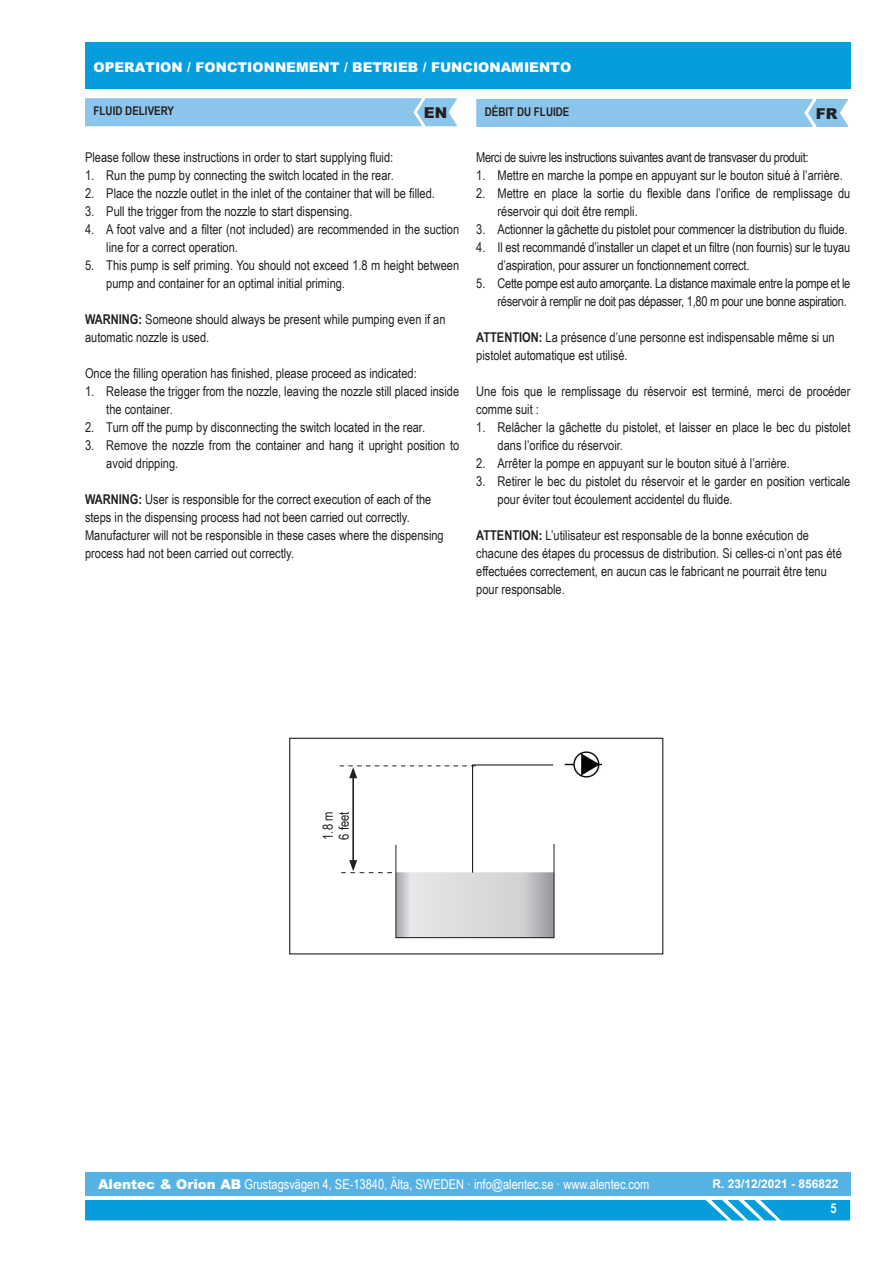
<style>
.page{position:relative;width:893px;height:1263px;background:#fff}
.page>*{position:absolute;margin:0;border:0;box-sizing:border-box;transform-origin:0 0}
.t1{font:900 15px "M Arial";color:#231f20}
.t2{font:13.8px/16.2px "Arial Narrow";color:#231f20}
.t3{font:13.5px/18px "Arial Narrow";color:#231f20}
.t4{font:13.5px/18px "Arial Narrow";letter-spacing:-.02em;color:#231f20;text-align:right}
.t5{font:13.5px "Arial Narrow";color:#fff}
.t6{font:13.5px "Arial Narrow";letter-spacing:-.025em;color:#231f20}
.t7{font:900 13.5px "M Arial";color:#fff}
.t8{font:700 13.5px "Arial Narrow";color:#fff}
.t9{font:700 12px "Arial Narrow";color:#231f20}
.t10{font:700 12px "Arial";color:#fff}
.s1{font-weight:700}
.s2{font-family:"M Arial";font-weight:900}
</style>
<div class="page">
<div style="left:85px;top:1172px;width:765px;height:24px;background:#57b2e4"></div>
<div style="left:85px;top:1200px;width:765px;height:20px;background:#069ddc"></div>
<div style="left:85px;top:43px;width:765px;height:46px;background:#069ddc"></div>
<div style="left:85px;top:98px;width:372px;height:28px;background:#8bc5eb"></div>
<div style="left:476px;top:99px;width:372px;height:28px;background:#8bc5eb"></div>
<div style="left:289px;top:738px;width:374px;height:216px;border:1px solid #231f20"></div>
<div style="left:393px;top:870px;width:164px;height:71px;border:2px solid #fff"></div>
<img style="left:564px;top:751px;width:38px;height:27px">
<svg style="left:340px;top:764px;width:215px;height:174px"></svg>
<p class="t7" style="left:94px;top:58px;width:479px">OPERATION / FONCTIONNEMENT / BETRIEB / FUNCIONAMIENTO</p>
<p class="t9" style="left:94px;top:102px;width:82px">FLUID DELIVERY</p>
<p class="t1" style="left:424px;top:103px;width:25px">EN</p>
<p class="t9" style="left:485px;top:103px;width:86px">DÉBIT DU FLUIDE</p>
<p class="t1" style="left:816px;top:104px;width:23px">FR</p>
<p class="t3" style="left:85px;top:148px;width:310px">Please follow these instructions in order to start supplying fluid:</p>
<p class="t3" style="left:85px;top:166px;width:310px">1. Run the pump by connecting the switch located in the rear.</p>
<p class="t3" style="left:85px;top:184px;width:351px">2. Place the nozzle outlet in the inlet of the container that will be filled.</p>
<p class="t3" style="left:85px;top:202px;width:269px">3. Pull the trigger from the nozzle to start dispensing.</p>
<p class="t3" style="left:106px;top:220px;width:354px;text-indent:-21px">4. A foot valve and a filter (not included) are recommended in the suction line for a correct operation.</p>
<p class="t3" style="left:106px;top:256px;width:354px;text-indent:-21px">5. This pump is self priming. You should not exceed 1.8 m height between pump and container for an optimal initial priming.</p>
<p class="t3" style="left:85px;top:310px;width:362px"><span class="s1">WARNING:</span> Someone should always be present while pumping even if an automatic nozzle is used.</p>
<p class="t3" style="left:85px;top:364px;width:333px">Once the filling operation has finished, please proceed as indicated:</p>
<p class="t3" style="left:106px;top:382px;width:354px;text-indent:-21px">1. Release the trigger from the nozzle, leaving the nozzle still placed inside the container.</p>
<p class="t3" style="left:85px;top:418px;width:342px">2. Turn off the pump by disconnecting the switch located in the rear.</p>
<p class="t3" style="left:106px;top:436px;width:354px;text-indent:-21px">3. Remove the nozzle from the container and hang it upright position to avoid dripping.</p>
<p class="t3" style="left:85px;top:490px;width:360px"><span class="s1">WARNING:</span> User is responsible for the correct execution of each of the steps in the dispensing process had not been carried out correctly.<br>Manufacturer will not be responsible in these cases where the dispensing process had not been carried out correctly.</p>
<p class="t6" style="left:476px;top:147px;width:334px">Merci de suivre les instructions suivantes avant de transvaser du produit:</p>
<p class="t3" style="left:476px;top:166px;width:368px">1. Mettre en marche la pompe en appuyant sur le bouton situé à l’arrière.</p>
<p class="t3" style="left:497px;top:184px;width:354px;text-indent:-21px">2. Mettre en place la sortie du flexible dans l’orifice de remplissage du réservoir qui doit être rempli.</p>
<p class="t3" style="left:476px;top:220px;width:373px">3. Actionner la gâchette du pistolet pour commencer la distribution du fluide.</p>
<p class="t3" style="left:497px;top:238px;width:354px;text-indent:-21px">4. Il est recommandé d’installer un clapet et un filtre (non fournis) sur le tuyau d’aspiration, pour assurer un fonctionnement correct.</p>
<p class="t4" style="left:476px;top:274px;width:376px">5. Cette pompe est auto amorçante. La distance maximale entre la pompe et le réservoir à remplir ne doit pas dépasser, 1,80 m pour une bonne aspiration.</p>
<p class="t3" style="left:476px;top:328px;width:360px"><span class="s1">ATTENTION:</span> La présence d’une personne est indispensable même si un pistolet automatique est utilisé.</p>
<p class="t3" style="left:476px;top:382px;width:376px">Une fois que le remplissage du réservoir est terminé, merci de procéder comme suit :</p>
<p class="t3" style="left:497px;top:418px;width:354px;text-indent:-21px">1. Relâcher la gâchette du pistolet, et laisser en place le bec du pistolet dans l’orifice du réservoir.</p>
<p class="t3" style="left:476px;top:454px;width:315px">2. Arrêter la pompe en appuyant sur le bouton situé à l’arrière.</p>
<p class="t3" style="left:497px;top:472px;width:354px;text-indent:-21px">3. Retirer le bec du pistolet du réservoir et le garder en position verticale pour éviter tout écoulement accidentel du fluide.</p>
<p class="t3" style="left:476px;top:526px;width:367px"><span class="s1">ATTENTION:</span> L’utilisateur est responsable de la bonne exécution de chacune des étapes du processus de distribution. Si celles-ci n’ont pas été effectuées correctement, en aucun cas le fabricant ne pourrait être tenu pour responsable.</p>
<p class="t2" style="left:319px;top:840px;width:30px;rotate:-90deg">1.8 m<br>6 feet</p>
<p class="t5" style="left:98px;top:1174px;width:553px"><span class="s2">Alentec &amp; Orion AB</span> Grustagsvägen 4, SE-13840, Älta, SWEDEN · info@alentec.se · www.alentec.com</p>
<p class="t10" style="left:712px;top:1176px;width:128px">R. 23/12/2021 - 856822</p>
<p class="t8" style="left:831px;top:1198px;width:8px">5</p>
</div>
